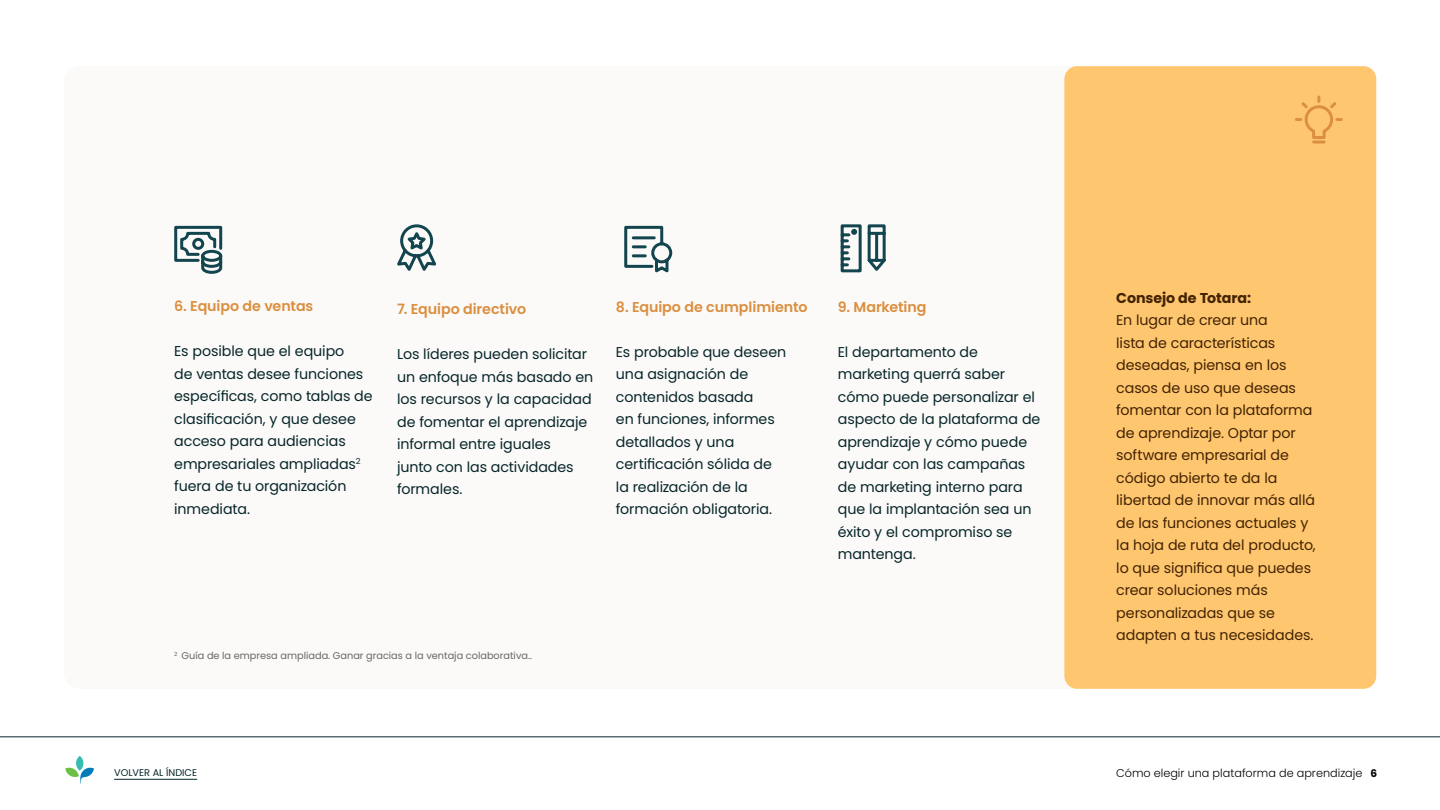
<style>
.page{position:relative;width:1440px;height:810px;background:#fff}
.page>*{position:absolute;margin:0;border:0;box-sizing:border-box;transform-origin:0 0}
.t1{font:14.25px/22.5px "Poppins";letter-spacing:-.005em;color:#07262a}
.t2{font:14.25px/22.5px "Poppins";letter-spacing:-.005em;color:#422302}
.t3{font:600 14.25px "Poppins";letter-spacing:-.005em;color:#db8f3f}
.t4{font:700 14.25px "Poppins";letter-spacing:-.005em;color:#422302}
.t5{font:300 11.25px "Poppins";color:#000}
.t6{font:9.75px "Poppins";color:#666}
.t7{font:9.75px "Poppins";color:#07262a}
.s1{font-weight:700;font-size:10.5px}
</style>
<div class="page">
<div style="left:64px;top:66px;width:1313px;height:623px;background:#fbfaf8;border-radius:17px"></div>
<hr style="left:0;top:737px;width:1440px;height:1px;background:#07262a">
<div style="left:1064px;top:66px;width:312px;height:623px;background:#ffc670;border-radius:13px"></div>
<svg style="left:840px;top:224px;width:46px;height:49px"></svg>
<svg style="left:397px;top:224px;width:40px;height:47px"></svg>
<svg style="left:624px;top:225px;width:49px;height:48px"></svg>
<svg style="left:174px;top:225px;width:49px;height:49px"></svg>
<svg style="left:1295px;top:95px;width:48px;height:49px"></svg>
<div style="left:76px;top:756px;width:7px;height:15px;background:#36bdb0;border-radius:50%"></div>
<svg style="left:65px;top:767px;width:29px;height:17px"></svg>
<hr style="left:114px;top:779px;width:83px;height:1px;background:#07262a">
<p class="t3" style="left:174px;top:298px;width:141px">6. Equipo de ventas</p>
<p class="t1" style="left:174px;top:340px;width:200px">Es posible que el equipo<br>de ventas desee funciones específicas, como tablas de clasificación, y que desee acceso para audiencias empresariales ampliadas<sup>2 </sup>fuera de tu organización inmediata.</p>
<p class="t3" style="left:397px;top:301px;width:131px">7. Equipo directivo</p>
<p class="t1" style="left:397px;top:343px;width:198px">Los líderes pueden solicitar un enfoque más basado en los recursos y la capacidad de fomentar el aprendizaje informal entre iguales<br>junto con las actividades formales.</p>
<p class="t3" style="left:616px;top:299px;width:193px">8. Equipo de cumplimiento</p>
<p class="t1" style="left:616px;top:341px;width:172px">Es probable que deseen una asignación de contenidos basada<br>en funciones, informes detallados y una certificación sólida de la realización de la formación obligatoria.</p>
<p class="t3" style="left:838px;top:299px;width:90px">9. Marketing</p>
<p class="t1" style="left:838px;top:341px;width:204px">El departamento de marketing querrá saber cómo puede personalizar el aspecto de la plataforma de aprendizaje y cómo puede ayudar con las campañas de marketing interno para que la implantación sea un éxito y el compromiso se mantenga.</p>
<p class="t6" style="left:174px;top:650px;width:359px"><sup>2</sup> Guía de la empresa ampliada. Ganar gracias a la ventaja colaborativa..</p>
<p class="t4" style="left:1116px;top:290px;width:136px">Consejo de Totara:</p>
<p class="t2" style="left:1116px;top:309px;width:201px">En lugar de crear una<br>lista de características deseadas, piensa en los casos de uso que deseas fomentar con la plataforma de aprendizaje. Optar por software empresarial de código abierto te da la libertad de innovar más allá de las funciones actuales y la hoja de ruta del producto, lo que significa que puedes crear soluciones más personalizadas que se adapten a tus necesidades.</p>
<p class="t7" style="left:114px;top:766px;width:85px">VOLVER AL ÍNDICE</p>
<p class="t5" style="left:1116px;top:766px;width:263px">Cómo elegir una plataforma de aprendizaje <span class="s1">6</span></p>
</div>
